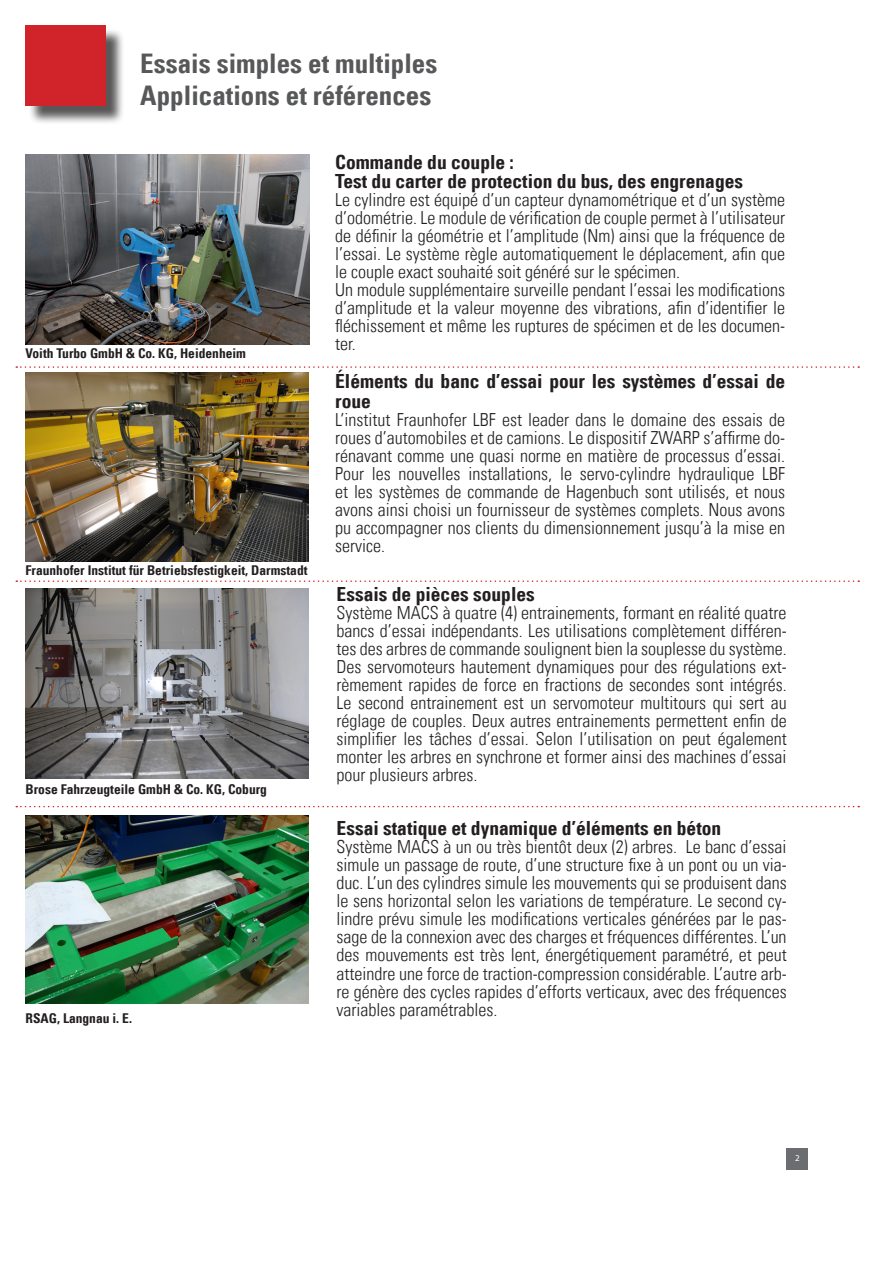
<style>
.page{position:relative;width:893px;height:1263px;background:#fff}
.page>*{position:absolute;margin:0;border:0;box-sizing:border-box;transform-origin:0 0}
.t1{font:27px/32.4px "Univers Com 67 Bold Cond";color:#57585a}
.t2{font:19.5px/19.5px "Univers Com 67 Bold Cond";color:#231f20}
.t3{font:18px/18px "Univers Com 47 Light Cond";color:#231f20;text-align:justify}
.t4{font:13.5px "Univers Com 67 Bold Cond";color:#231f20}
.t5{font:9px "Myriad Pro";color:#fff}
</style>
<div class="page">
<div style="left:28px;top:28px;width:97px;height:97px;background:#231f20;opacity:.75"></div>
<div style="left:26px;top:26px;width:80px;height:80px;background:#d1232a"></div>
<img style="left:26px;top:372px;width:282px;height:189px">
<img style="left:26px;top:589px;width:282px;height:189px">
<img style="left:26px;top:816px;width:282px;height:187px">
<div style="left:787px;top:1148px;width:21px;height:21px;background:#6c6d70"></div>
<svg style="left:16px;top:366px;width:843px;height:2px"></svg>
<svg style="left:16px;top:580px;width:843px;height:2px"></svg>
<svg style="left:16px;top:806px;width:843px;height:1px"></svg>
<img style="left:26px;top:155px;width:283px;height:189px">
<h1 class="t1" style="left:140px;top:47px;width:299px">Essais simples et multiples<br>Applications et références</h1>
<p class="t4" style="left:26px;top:345px;width:222px">Voith Turbo GmbH &amp; Co. KG, Heidenheim</p>
<p class="t4" style="left:26px;top:562px;width:284px">Fraunhofer Institut für Betriebsfestigkeit, Darmstadt</p>
<p class="t4" style="left:26px;top:781px;width:243px">Brose Fahrzeugteile GmbH &amp; Co. KG, Coburg</p>
<p class="t4" style="left:26px;top:1010px;width:108px">RSAG, Langnau i. E.</p>
<p class="t2" style="left:335px;top:152px;width:409px">Commande du couple :<br>Test du carter de protection du bus, des engrenages</p>
<p class="t3" style="left:335px;top:191px;width:452px;text-align:left">Le cylindre est équipé d’un capteur dynamométrique et d’un système d’odométrie. Le module de vérification de couple permet à l’utilisateur de définir la géométrie et l’amplitude (Nm) ainsi que la fréquence de l’essai. Le système règle automatiquement le déplacement, afin que le couple exact souhaité soit généré sur le spécimen.<br>Un module supplémentaire surveille pendant l’essai les modifications d’amplitude et la valeur moyenne des vibrations, afin d’identifier le fléchissement et même les ruptures de spécimen et de les documen&shy;ter.</p>
<p class="t2" style="left:335px;top:372px;width:451px">Éléments du banc d’essai pour les systèmes d’essai de roue</p>
<p class="t3" style="left:335px;top:410px;width:452px">L’institut Fraunhofer LBF est leader dans le domaine des essais de roues d’automobiles et de camions. Le dispositif ZWARP s’affirme do&shy;rénavant comme une quasi norme en matière de processus d’essai.<br>Pour les nouvelles installations, le servo-cylindre hydraulique LBF et les systèmes de commande de Hagenbuch sont utilisés, et nous avons ainsi choisi un fournisseur de systèmes complets. Nous avons pu accompagner nos clients du dimensionnement jusqu’à la mise en service.</p>
<p class="t2" style="left:337px;top:584px;width:200px">Essais de pièces souples</p>
<p class="t3" style="left:337px;top:604px;width:452px">Système MACS à quatre (4) entrainements, formant en réalité quatre bancs d’essai indépendants. Les utilisations complètement différen&shy;tes des arbres de commande soulignent bien la souplesse du système.<br>Des servomoteurs hautement dynamiques pour des régulations ext&shy;rèmement rapides de force en fractions de secondes sont intégrés.<br>Le second entrainement est un servomoteur multitours qui sert au réglage de couples. Deux autres entrainements permettent enfin de simplifier les tâches d’essai. Selon l’utilisation on peut également monter les arbres en synchrone et former ainsi des machines d’essai pour plusieurs arbres.</p>
<p class="t2" style="left:337px;top:819px;width:386px">Essai statique et dynamique d’éléments en béton</p>
<p class="t3" style="left:337px;top:838px;width:452px">Système MACS à un ou très bientôt deux (2) arbres. Le banc d’essai simule un passage de route, d’une structure fixe à un pont ou un via&shy;duc. L’un des cylindres simule les mouvements qui se produisent dans le sens horizontal selon les variations de température. Le second cy&shy;lindre prévu simule les modifications verticales générées par le pas&shy;sage de la connexion avec des charges et fréquences différentes. L’un des mouvements est très lent, énergétiquement paramétré, et peut atteindre une force de traction-compression considérable. L’autre arb&shy;re génère des cycles rapides d’efforts verticaux, avec des fréquences variables paramétrables.</p>
<p class="t5" style="left:795px;top:1153px;width:6px">2</p>
</div>
